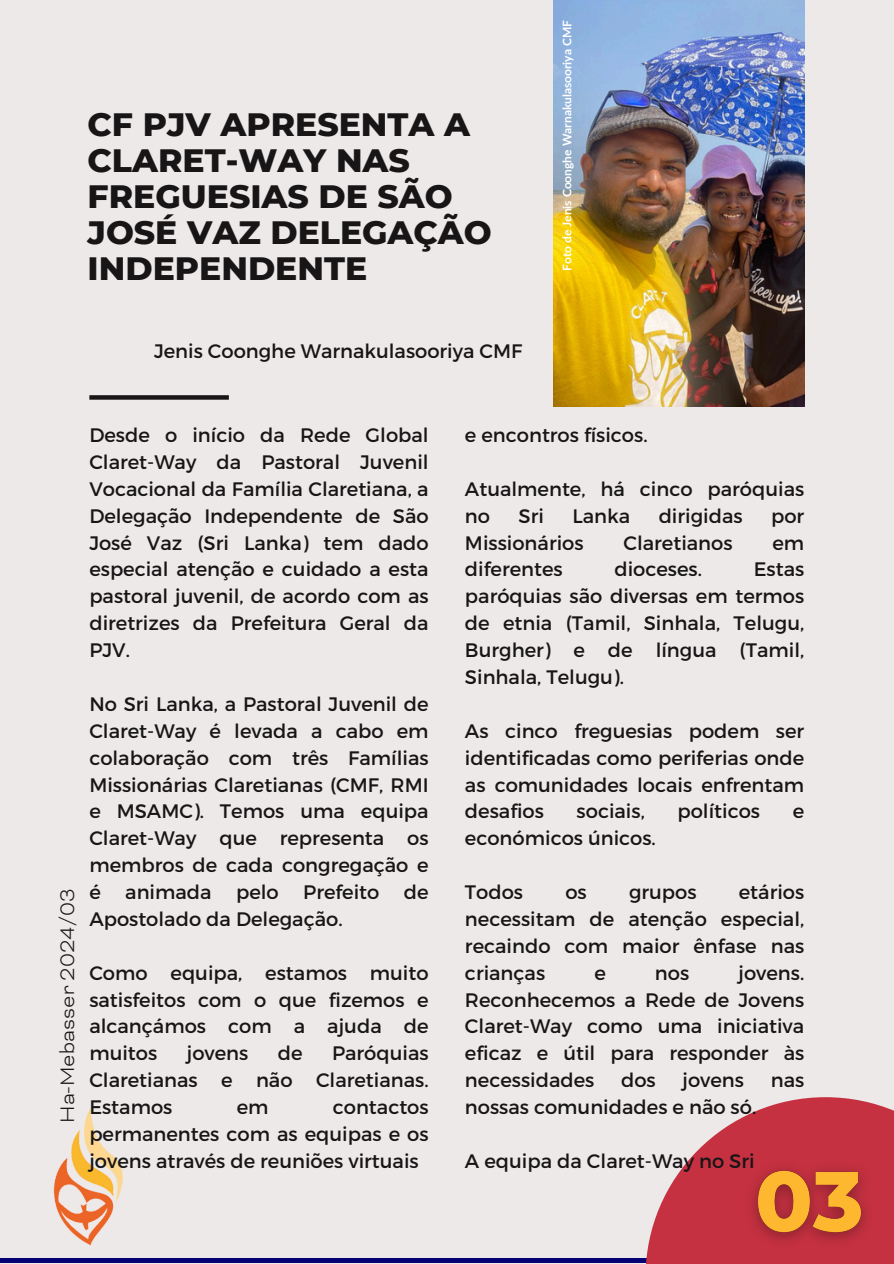
<style>
.page{position:relative;width:894px;height:1264px;background:#fff}
.page>*{position:absolute;margin:0;border:0;box-sizing:border-box;transform-origin:0 0}
.t1{font:800 33px/36px "Montserrat";color:#171516}
.t2{font:300 22.5px "Bicyclette";color:#171516}
.t3{font:19.5px/26.8px "Montserrat";color:#171516;text-align:justify}
.t4{font:700 12px "Lato";color:#fff}
</style>
<div class="page">
<div style="left:0;top:0;width:893px;height:1263px;background:#ede9e9"></div>
<img style="left:553px;top:0;width:250px;height:406px">
<hr style="left:0;top:1258px;width:893px;height:4px;background:#060273">
<svg style="left:645px;top:1097px;width:248px;height:166px;fill:#c53141"></svg>
<div style="left:89px;top:395px;width:140px;height:5px;background:#171516"></div>
<img style="left:53px;top:1108px;width:70px;height:138px">
<img style="left:736px;top:1149px;width:147px;height:108px">
<p class="t1" style="left:88px;top:106px;width:405px">CF PJV APRESENTA A<br>CLARET-WAY NAS<br>FREGUESIAS DE SÃO<br>JOSÉ VAZ DELEGAÇÃO<br>INDEPENDENTE</p>
<h1 class="t3" style="left:154px;top:337px;width:370px">Jenis Coonghe Warnakulasooriya CMF</h1>
<p class="t4" style="left:559px;top:271px;width:252px;rotate:-90deg">Foto de Jenis Coonghe Warnakulasooriya CMF</p>
<h3 class="t2" style="left:56px;top:1122px;width:235px;rotate:-90deg">Ha-Mebasser 2024/03</h3>
<p class="t3" style="left:89px;top:420px;width:341px">Desde o início da Rede Global Claret-Way da Pastoral Juvenil Vocacional da Família Claretiana, a Delegação Independente de São José Vaz (Sri Lanka) tem dado especial atenção e cuidado a esta pastoral juvenil, de acordo com as diretrizes da Prefeitura Geral da PJV.</p>
<h3 class="t3" style="left:89px;top:689px;width:341px">No Sri Lanka, a Pastoral Juvenil de Claret-Way é levada a cabo em colaboração com três Famílias Missionárias Claretianas (CMF, RMI e MSAMC). Temos uma equipa Claret-Way que representa os membros de cada congregação e é</h3>
<h3 class="t3" style="left:125px;top:877px;width:88px">animada</h3>
<h3 class="t3" style="left:236px;top:877px;width:44px">pelo</h3>
<h3 class="t3" style="left:303px;top:877px;width:78px">Prefeito</h3>
<h3 class="t3" style="left:404px;top:877px;width:26px">de</h3>
<h3 class="t3" style="left:89px;top:904px;width:255px">Apostolado da Delegação.</h3>
<h3 class="t3" style="left:89px;top:958px;width:341px">Como equipa, estamos muito satisfeitos com o que fizemos e alcançámos com a ajuda de muitos</h3>
<h3 class="t3" style="left:89px;top:1039px;width:341px;text-indent:242px">Paróquias Claretianas e não Claretianas.<br>Estamos</h3>
<h3 class="t3" style="left:187px;top:1039px;width:63px">jovens</h3>
<h3 class="t3" style="left:278px;top:1039px;width:26px">de</h3>
<h3 class="t3" style="left:89px;top:1092px;width:341px;text-indent:243px">contactos permanentes com as equipas e os jovens através de reuniões virtuais</h3>
<h3 class="t3" style="left:237px;top:1092px;width:33px">em</h3>
<h3 class="t3" style="left:465px;top:420px;width:184px">e encontros físicos.</h3>
<h3 class="t3" style="left:465px;top:474px;width:341px">Atualmente, há cinco paróquias no</h3>
<h3 class="t3" style="left:518px;top:501px;width:27px">Sri</h3>
<h3 class="t3" style="left:572px;top:501px;width:59px">Lanka</h3>
<h3 class="t3" style="left:658px;top:501px;width:85px">dirigidas</h3>
<h3 class="t3" style="left:770px;top:501px;width:35px">por</h3>
<h3 class="t3" style="left:465px;top:528px;width:120px">Missionários</h3>
<h3 class="t3" style="left:623px;top:528px;width:111px">Claretianos</h3>
<h3 class="t3" style="left:772px;top:528px;width:33px">em</h3>
<h3 class="t3" style="left:465px;top:555px;width:99px">diferentes</h3>
<h3 class="t3" style="left:614px;top:555px;width:89px">dioceses.</h3>
<h3 class="t3" style="left:465px;top:555px;width:341px;text-indent:289px">Estas paróquias são diversas em termos de etnia (Tamil, Sinhala, Telugu, Burgher) e de língua (Tamil, Sinhala, Telugu).</h3>
<h3 class="t3" style="left:465px;top:716px;width:341px">As cinco freguesias podem ser identificadas como periferias onde as comunidades locais enfrentam desafios</h3>
<h3 class="t3" style="left:576px;top:797px;width:70px">sociais,</h3>
<h3 class="t3" style="left:677px;top:797px;width:84px">políticos</h3>
<h3 class="t3" style="left:792px;top:797px;width:13px">e</h3>
<h3 class="t3" style="left:465px;top:824px;width:192px">económicos únicos.</h3>
<h3 class="t3" style="left:465px;top:877px;width:60px">Todos</h3>
<h3 class="t3" style="left:565px;top:877px;width:23px">os</h3>
<h3 class="t3" style="left:629px;top:877px;width:69px">grupos</h3>
<h3 class="t3" style="left:465px;top:877px;width:341px;text-indent:274px">etários necessitam de atenção especial, recaindo com maior ênfase nas crianças</h3>
<h3 class="t3" style="left:465px;top:958px;width:341px;text-indent:273px">jovens.<br>Reconhecemos a Rede de Jovens Claret-Way como uma iniciativa eficaz e útil para responder às necessidades</h3>
<h3 class="t3" style="left:594px;top:958px;width:13px">e</h3>
<h3 class="t3" style="left:654px;top:958px;width:36px">nos</h3>
<h3 class="t3" style="left:621px;top:1065px;width:36px">dos</h3>
<h3 class="t3" style="left:682px;top:1065px;width:63px">jovens</h3>
<h3 class="t3" style="left:770px;top:1065px;width:35px">nas</h3>
<h3 class="t3" style="left:465px;top:1092px;width:293px">nossas comunidades e não só.</h3>
<h3 class="t3" style="left:465px;top:1146px;width:291px">A equipa da Claret-Way no Sri</h3>
</div>
